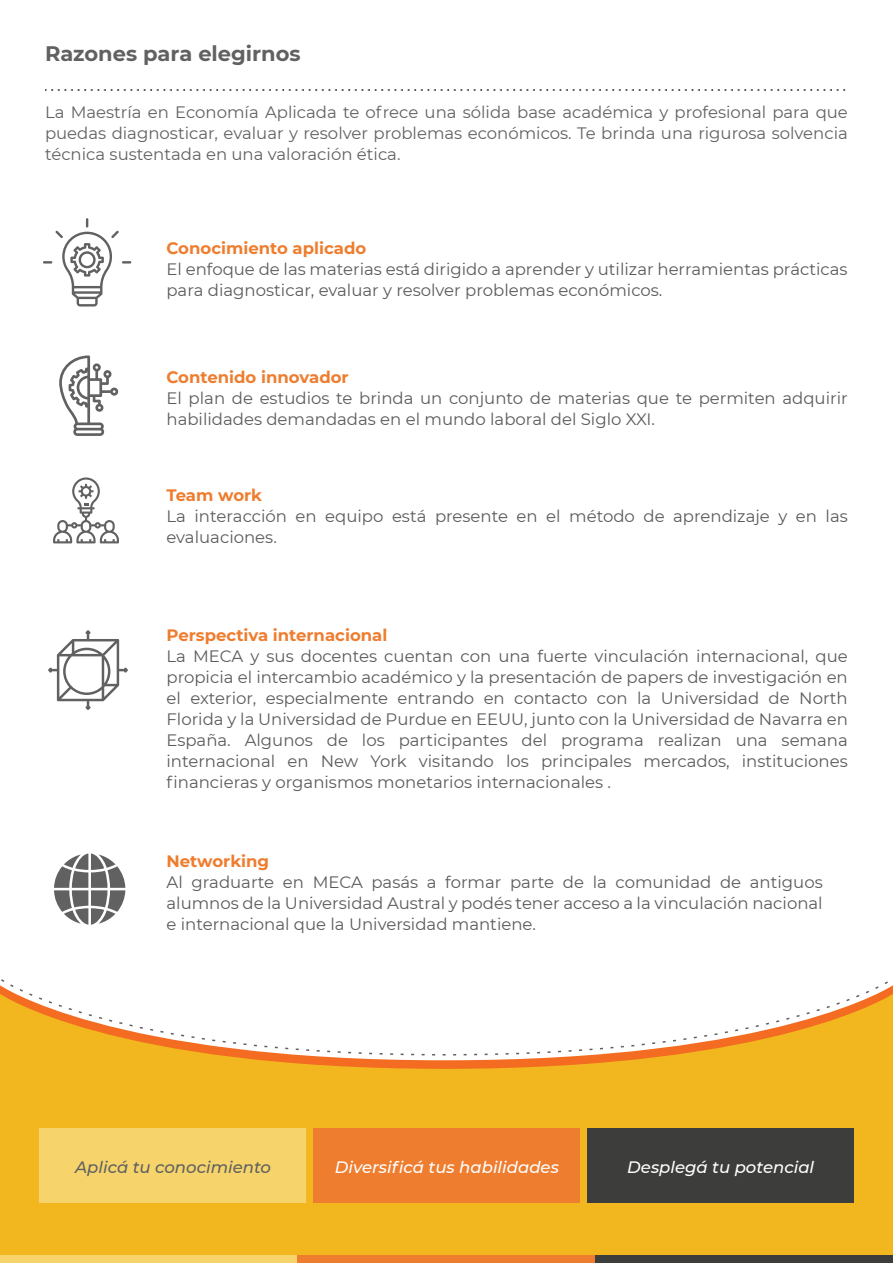
<style>
.page{position:relative;width:893px;height:1263px;background:#fff}
.page>*{position:absolute;margin:0;border:0;box-sizing:border-box;transform-origin:0 0}
.t1{font:700 21px "Montserrat";color:#606160}
.t2{font:16.5px/21px "Montserrat";color:#5b5b5b}
.t3{font:16.5px/21px "Montserrat";color:#606160;text-align:justify}
.t4{font:700 16.5px "Montserrat";color:#ee7d2f}
.t5{font:italic 500 16.5px "Montserrat";color:#fff}
.t6{font:italic 500 16.5px "Montserrat";color:#606160}
</style>
<div class="page">
<svg style="left:45px;top:89px;width:801px;height:2px"></svg>
<div style="left:0;top:1056px;width:893px;height:199px;background:#f2b61f"></div>
<svg style="left:0;top:979px;width:893px;height:77px"></svg>
<div style="left:0;top:1255px;width:298px;height:8px;background:#f6d46b"></div>
<div style="left:298px;top:1255px;width:297px;height:8px;background:#ee7d2f"></div>
<div style="left:595px;top:1255px;width:298px;height:8px;background:#3d3d3c"></div>
<svg style="left:43px;top:218px;width:89px;height:88px"></svg>
<svg style="left:59px;top:355px;width:60px;height:81px"></svg>
<svg style="left:53px;top:477px;width:66px;height:66px"></svg>
<svg style="left:54px;top:853px;width:71px;height:72px"></svg>
<svg style="left:48px;top:630px;width:80px;height:80px"></svg>
<div style="left:40px;top:1128px;width:266px;height:75px;background:#f6d46b"></div>
<div style="left:313px;top:1128px;width:267px;height:75px;background:#ee7d2f"></div>
<div style="left:587px;top:1128px;width:266px;height:75px;background:#3d3d3c"></div>
<p class="t1" style="left:45px;top:38px;width:257px">Razones para elegirnos</p>
<p class="t3" style="left:45px;top:101px;width:804px">La Maestría en Economía Aplicada te ofrece una sólida base académica y profesional para que puedas diagnosticar, evaluar y resolver problemas económicos. Te brinda una rigurosa solvencia técnica sustentada en una valoración ética.</p>
<p class="t4" style="left:166px;top:236px;width:201px">Conocimiento aplicado</p>
<p class="t2" style="left:166px;top:258px;width:683px">El enfoque de las materias está dirigido a aprender y utilizar herramientas prácticas para diagnosticar, evaluar y resolver problemas económicos.</p>
<p class="t4" style="left:166px;top:365px;width:184px">Contenido innovador</p>
<p class="t2" style="left:166px;top:387px;width:683px">El plan de estudios te brinda un conjunto de materias que te permiten adquirir habilidades demandadas en el mundo laboral del Siglo XXI.</p>
<p class="t4" style="left:166px;top:483px;width:97px">Team work</p>
<p class="t2" style="left:166px;top:505px;width:683px">La interacción en equipo está presente en el método de aprendizaje y en las evaluaciones.</p>
<p class="t4" style="left:166px;top:624px;width:222px">Perspectiva internacional</p>
<p class="t2" style="left:166px;top:645px;width:683px;text-align:justify">La MECA y sus docentes cuentan con una fuerte vinculación internacional, que propicia el intercambio académico y la presentación de papers de investigación en el exterior, especialmente entrando en contacto con la Universidad de North Florida y la Universidad de Purdue en EEUU, junto con la Universidad de Navarra en España. Algunos de los participantes del programa realizan una semana internacional en New York visitando los principales mercados, instituciones financieras y organismos monetarios internacionales .</p>
<p class="t4" style="left:166px;top:849px;width:104px">Networking</p>
<p class="t2" style="left:166px;top:871px;width:658px;text-align:justify">Al graduarte en MECA pasás a formar parte de la comunidad de antiguos alumnos de la Universidad Austral y podés tener acceso a la vinculación nacional e internacional que la Universidad mantiene.</p>
<p class="t6" style="left:75px;top:1156px;width:197px">Aplicá tu conocimiento</p>
<p class="t5" style="left:335px;top:1156px;width:226px">Diversificá tus habilidades</p>
<p class="t5" style="left:627px;top:1156px;width:188px">Desplegá tu potencial</p>
</div>
